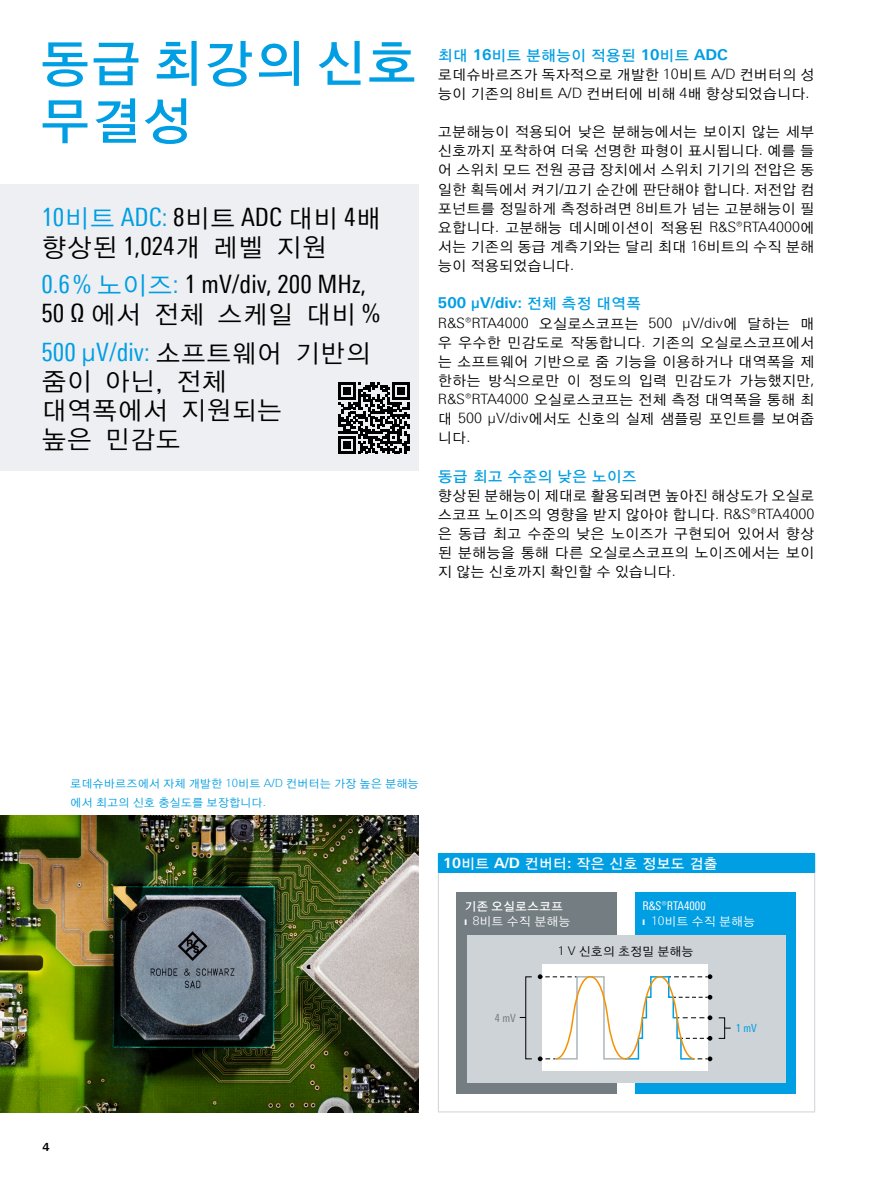
<style>
.page{position:relative;width:893px;height:1191px;background:#fff}
.page>*{position:absolute;margin:0;border:0;box-sizing:border-box;transform-origin:0 0}
.Seiten_Headline_34Pt{font:51px/57.4px "YDIYGO130 KS Cpc EUC H";color:#009ee3}
.Kästen{font:25.35px/28.7px "YDIYGO120 KS Cpc EUC H";color:#000}
.Kästen-2{font:25.35px/28.7px "Linotype Univers 420 Cn";color:#000}
.Absatzfett_cyan{font:15px "YDIYGO130 KS Cpc EUC H";color:#009ee3}
.Absatzfett_cyan-2{font:700 15px "Linotype Univers 630";color:#009ee3}
.Haupttext_ohne_Absta{font:14.25px/19.2px "YDIYGO120 KS Cpc EUC H";color:#000;text-align:justify}
.Haupttext{font:14.25px/19.2px "YDIYGO120 KS Cpc EUC H";color:#000;text-align:justify}
.Tabelleueberschrift{font:14.25px "YDIYGO130 KS Cpc EUC H";color:#fff}
.t1{font:12px "YDIYGO120 KS Cpc EUC H";color:#fff}
.Grafiktext_fett{font:12px "Linotype Univers 420 Cn";color:#fff}
.Grafiktext{font:12px "YDIYGO120 KS Cpc EUC H";color:#000}
.Grafiktext_fett-2{font:12px "YDIYGO130 KS Cpc EUC H";color:#fff}
.Bildunterschrift{font:11.25px/19.2px "YDIYGO120 KS Cpc EUC H";color:#009ee3}
.t2{font:11.25px "Linotype Univers 420 Cn";color:#737d82}
.t3{font:11.25px "Linotype Univers 420 Cn";color:#009ee3}
.t4{font:700 11.25px "Linotype Univers 630";color:#000}
.s1{font-family:"Linotype Univers 420 Cn";color:#009ee3}
.s2{color:#009ee3}
.s3{font-family:"Linotype Univers 420 Cn"}
.s4{font-family:"YDIYGO120 KS Cpc EUC H";color:#009ee3}
.s5{font-family:"YDIYGO120 KS Cpc EUC H"}
.s6{font-family:"Linotype Univers 630";font-weight:700}
.s7{font-family:"Linotype Univers 330";font-weight:300}
.s8{font-family:"YDIYGO130 KS Cpc EUC H";font-weight:400}
.s9{font-family:"Linotype Univers 330";font-weight:300;font-size:11.25px}
</style>
<div class="page">
<img style="left:0;top:816px;width:419px;height:296px">
<div style="left:636px;top:892px;width:160px;height:201px;background:#009ee3"></div>
<div style="left:456px;top:892px;width:161px;height:201px;background:#737d82"></div>
<div style="left:467px;top:935px;width:319px;height:147px;background:#cdd3d7"></div>
<div style="left:542px;top:964px;width:166px;height:106px;background:#fff"></div>
<div style="left:525px;top:976px;width:7px;height:83px;border:1px solid #000"></div>
<div style="left:718px;top:1017px;width:7px;height:21px;border:1px solid #000"></div>
<svg style="left:538px;top:974px;width:174px;height:87px"></svg>
<div style="left:438px;top:853px;width:377px;height:20px;background:#009ee3"></div>
<hr style="left:438px;top:873px;width:1px;height:238px;background:#cdd3d7">
<hr style="left:814px;top:873px;width:1px;height:238px;background:#cdd3d7">
<hr style="left:438px;top:1111px;width:377px;height:1px;background:#cdd3d7">
<div style="left:0;top:184px;width:419px;height:286px;background:#edeff2"></div>
<svg style="left:339px;top:382px;width:70px;height:71px"></svg>
<p class="Seiten_Headline_34Pt" style="left:40px;top:35px;width:379px">동급 최강의 신호 무결성</p>
<p class="Kästen" style="left:41px;top:204px;width:341px"><span class="s1">10</span><span class="s2">비트</span> <span class="s1">ADC:</span> <span class="s3">8</span>비트 <span class="s3">ADC</span> 대비 <span class="s3">4</span>배 향상된 <span class="s3">1,024</span>개 레벨 지원</p>
<p class="Kästen-2" style="left:41px;top:270px;width:340px"><span class="s2">0.6%</span> <span class="s4">노이즈</span><span class="s2">:</span> 1 mV/div, 200 MHz,<br>50 Ω <span class="s5">에서 전체 스케일 대비</span> %</p>
<p class="Kästen" style="left:41px;top:339px;width:331px"><span class="s1">500 µV/div:</span> 소프트웨어 기반의 줌이 아닌, 전체<br>대역폭에서 지원되는<br>높은 민감도</p>
<p class="Absatzfett_cyan" style="left:438px;top:48px;width:292px">최대 <span class="s6">16</span>비트 분해능이 적용된 <span class="s6">10</span>비트 <span class="s6">ADC</span></p>
<p class="Haupttext_ohne_Absta" style="left:438px;top:65px;width:378px">로데슈바르즈가 독자적으로 개발한 <span class="s7">10</span>비트 <span class="s7">A/D</span> 컨버터의 성 능이 기존의 <span class="s7">8</span>비트 <span class="s7">A/D</span> 컨버터에 비해 <span class="s7">4</span>배 향상되었습니다<span class="s7">.</span></p>
<p class="Haupttext" style="left:438px;top:122px;width:378px">고분해능이 적용되어 낮은 분해능에서는 보이지 않는 세부 신호까지 포착하여 더욱 선명한 파형이 표시됩니다<span class="s7">.</span> 예를 들 어 스위치 모드 전원 공급 장치에서 스위치 기기의 전압은 동 일한 획득에서 켜기<span class="s7">/</span>끄기 순간에 판단해야 합니다<span class="s7">.</span> 저전압 컴 포넌트를 정밀하게 측정하려면 <span class="s7">8</span>비트가 넘는 고분해능이 필 요합니다<span class="s7">.</span> 고분해능 데시메이션이 적용된 <span class="s7">R&amp;S®RTA4000</span>에 서는 기존의 동급 계측기와는 달리 최대 <span class="s7">16</span>비트의 수직 분해 능이 적용되었습니다<span class="s7">.</span></p>
<p class="Absatzfett_cyan-2" style="left:438px;top:294px;width:205px">500 µV/div: <span class="s8">전체 측정 대역폭</span></p>
<p class="Haupttext_ohne_Absta" style="left:438px;top:314px;width:378px"><span class="s7">R&amp;S®RTA4000</span> 오실로스코프는 <span class="s7">500 µV/div</span>에 달하는 매 우 우수한 민감도로 작동합니다<span class="s7">.</span> 기존의 오실로스코프에서 는 소프트웨어 기반으로 줌 기능을 이용하거나 대역폭을 제 한하는 방식으로만 이 정도의 입력 민감도가 가능했지만<span class="s7">, R&amp;S®RTA4000</span> 오실로스코프는 전체 측정 대역폭을 통해 최 대 <span class="s7">500 µV/div</span>에서도 신호의 실제 샘플링 포인트를 보여줍 니다<span class="s7">.</span></p>
<p class="Absatzfett_cyan" style="left:438px;top:468px;width:200px">동급 최고 수준의 낮은 노이즈</p>
<p class="Haupttext_ohne_Absta" style="left:438px;top:486px;width:378px">향상된 분해능이 제대로 활용되려면 높아진 해상도가 오실로 스코프 노이즈의 영향을 받지 않아야 합니다<span class="s7">. R&amp;S®RTA4000 </span>은 동급 최고 수준의 낮은 노이즈가 구현되어 있어서 향상 된 분해능을 통해 다른 오실로스코프의 노이즈에서는 보이 지 않는 신호까지 확인할 수 있습니다<span class="s7">.</span></p>
<p class="Bildunterschrift" style="left:70px;top:774px;width:350px">로데슈바르즈에서 자체 개발한 <span class="s7">10</span>비트 <span class="s7">A/D</span> 컨버터는 가장 높은 분해능 에서 최고의 신호 충실도를 보장합니다<span class="s7">.</span></p>
<p class="Tabelleueberschrift" style="left:443px;top:857px;width:276px"><span class="s6">10</span>비트 <span class="s6">A/D</span> 컨버터<span class="s6">:</span> 작은 신호 정보도 검출</p>
<p class="Grafiktext_fett-2" style="left:464px;top:900px;width:100px">기존 오실로스코프</p>
<p class="t1" style="left:464px;top:915px;width:107px"><span class="s9">❙</span> <span class="s7">8</span>비트 수직 분해능</p>
<p class="Grafiktext_fett" style="left:643px;top:899px;width:65px">R&amp;S<span class="s7">®</span>RTA4000</p>
<p class="t1" style="left:643px;top:915px;width:114px"><span class="s9">❙</span> <span class="s7">10</span>비트 수직 분해능</p>
<p class="Grafiktext" style="left:558px;top:945px;width:137px"><span class="s7">1 V</span> 신호의 초정밀 분해능</p>
<p class="t2" style="left:495px;top:1011px;width:23px">4 mV</p>
<p class="t3" style="left:736px;top:1021px;width:23px">1 mV</p>
<p class="t4" style="left:43px;top:1139px;width:9px">4</p>
</div>
